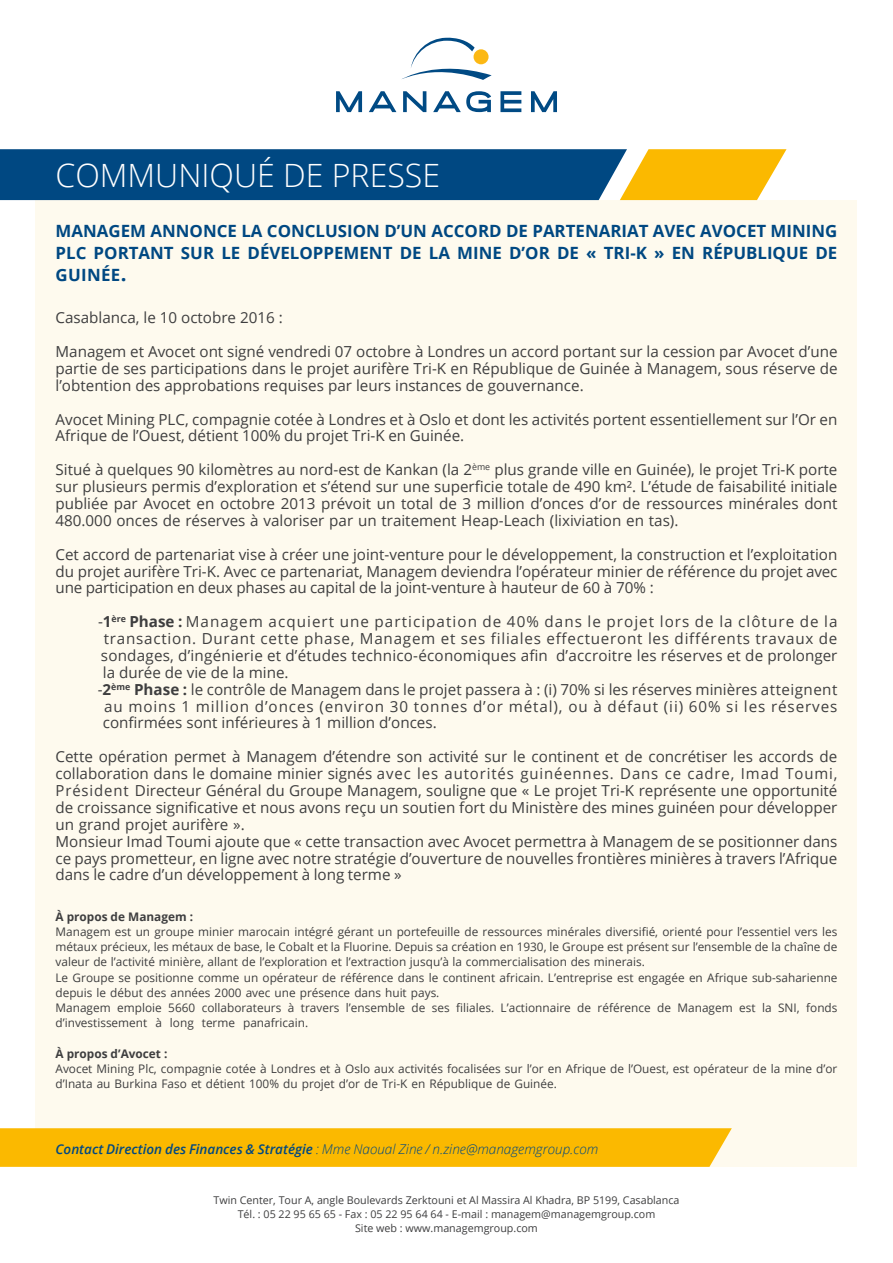
<style>
.page{position:relative;width:893px;height:1263px;background:#fff}
.page>*{position:absolute;margin:0;border:0;box-sizing:border-box;transform-origin:0 0}
.t1{font:300 32.1px "Open Sans";color:#fff}
.t2{font:700 16.95px/21.9px "Open Sans";color:#004882;text-align:justify}
.t3{font:15.15px/17px "Open Sans";color:#3e3e3f;text-align:justify}
.t4{font:15.15px "Open Sans";letter-spacing:.05em;color:#3e3e3f}
.t5{font:15.15px "Open Sans";letter-spacing:.07em;color:#3e3e3f}
.t6{font:15.15px "Open Sans";letter-spacing:.06em;color:#3e3e3f}
.t7{font:italic 300 13.5px "Open Sans";color:#004882}
.t8{font:11.85px/15.1px "Open Sans";color:#3e3e3f}
.t9{font:700 11.85px "Open Sans";color:#3e3e3f}
.t10{font:10.65px "Open Sans";color:#3e3e3f}
.s1{font-size:20.25px}
.s2{font-weight:700}
.s3{font-weight:600}
</style>
<div class="page">
<svg style="left:336px;top:91px;width:26px;height:21px"></svg>
<svg style="left:369px;top:91px;width:27px;height:21px"></svg>
<svg style="left:403px;top:91px;width:23px;height:21px"></svg>
<svg style="left:433px;top:91px;width:58px;height:21px"></svg>
<svg style="left:500px;top:91px;width:21px;height:21px"></svg>
<svg style="left:531px;top:91px;width:26px;height:21px"></svg>
<svg style="left:402px;top:37px;width:90px;height:43px"></svg>
<div style="left:36px;top:200px;width:821px;height:967px;background:#fefaee"></div>
<svg style="left:0;top:149px;width:786px;height:51px;background:#386471"></svg>
<div style="left:0;top:1128px;width:732px;height:39px;background:#fbb900"></div>
<p class="t1" style="left:56px;top:153px;width:386px">COMMUNIQUÉ DE PRESSE</p>
<p class="t2" style="left:56px;top:220px;width:783px">MANAGEM ANNONCE LA CONCLUSION D’UN ACCORD DE PARTENARIAT AVEC AVOCET MINING PLC PORTANT SUR LE DÉVELOPPEMENT DE LA MINE D’OR DE « TRI-K » EN RÉPUBLIQUE DE GUINÉE<span class="s1">.</span></p>
<p class="t3" style="left:56px;top:309px;width:229px">Casablanca, le 10 octobre 2016 :</p>
<p class="t3" style="left:56px;top:343px;width:783px">Managem et Avocet ont signé vendredi 07 octobre à Londres un accord portant sur la cession par Avocet d’une partie de ses participations dans le projet aurifère Tri-K en République de Guinée à Managem, sous réserve de l’obtention des approbations requises par leurs instances de gouvernance.</p>
<p class="t3" style="left:56px;top:410px;width:783px">Avocet Mining PLC, compagnie cotée à Londres et à Oslo et dont les activités portent essentiellement sur l’Or en<br>Afrique de l’Ouest, détient 100% du projet Tri-K en Guinée.</p>
<p class="t3" style="left:56px;top:461px;width:783px">Situé à quelques 90 kilomètres au nord-est de Kankan (la 2<sup>ème</sup> plus grande ville en Guinée), le projet Tri-K porte sur plusieurs permis d’exploration et s’étend sur une superficie totale de 490 km². L’étude de faisabilité initiale publiée par Avocet en octobre 2013 prévoit un total de 3 million d’onces d’or de ressources minérales dont 480.000 onces de réserves à valoriser par un traitement Heap-Leach (lixiviation en tas).</p>
<p class="t3" style="left:56px;top:545px;width:783px">Cet accord de partenariat vise à créer une joint-venture pour le développement, la construction et l’exploitation du projet aurifère Tri-K. Avec ce partenariat, Managem deviendra l’opérateur minier de référence du projet avec une participation en deux phases au capital de la joint-venture à hauteur de 60 à 70% :</p>
<p class="t5" style="left:98px;top:611px;width:741px">-<span class="s2">1</span><sup>ère</sup> <span class="s2">Phase :</span> Managem acquiert une participation de 40% dans le projet lors de la clôture de la</p>
<p class="t4" style="left:104px;top:628px;width:735px">transaction. Durant cette phase, Managem et ses filiales effectueront les différents travaux de</p>
<p class="t3" style="left:101px;top:646px;width:738px">sondages, d’ingénierie et d’études technico-économiques afin d’accroitre les réserves et de prolonger</p>
<p class="t3" style="left:103px;top:663px;width:187px">la durée de vie de la mine.</p>
<p class="t3" style="left:98px;top:680px;width:741px">-<span class="s2">2</span><sup>ème</sup> <span class="s2">Phase :</span> le contrôle de Managem dans le projet passera à : (i) 70% si les réserves minières atteignent</p>
<p class="t6" style="left:104px;top:696px;width:735px">au moins 1 million d’onces (environ 30 tonnes d’or métal), ou à défaut (ii) 60% si les réserves</p>
<p class="t3" style="left:103px;top:714px;width:335px">confirmées sont inférieures à 1 million d’onces.</p>
<p class="t3" style="left:56px;top:748px;width:783px">Cette opération permet à Managem d’étendre son activité sur le continent et de concrétiser les accords de collaboration dans le domaine minier signés avec les autorités guinéennes. Dans ce cadre, Imad Toumi, Président Directeur Général du Groupe Managem, souligne que « Le projet Tri-K représente une opportunité de croissance significative et nous avons reçu un soutien fort du Ministère des mines guinéen pour développer un grand projet aurifère ».</p>
<p class="t3" style="left:56px;top:832px;width:783px">Monsieur Imad Toumi ajoute que « cette transaction avec Avocet permettra à Managem de se positionner dans ce pays prometteur, en ligne avec notre stratégie d’ouverture de nouvelles frontières minières à travers l’Afrique dans le cadre d’un développement à long terme »</p>
<p class="t9" style="left:56px;top:908px;width:139px">À propos de Managem :</p>
<p class="t8" style="left:56px;top:924px;width:783px;text-align:justify">Managem est un groupe minier marocain intégré gérant un portefeuille de ressources minérales diversifié, orienté pour l’essentiel vers les métaux précieux, les métaux de base, le Cobalt et la Fluorine. Depuis sa création en 1930, le Groupe est présent sur l’ensemble de la chaîne de valeur de l’activité minière, allant de l’exploration et l’extraction jusqu’à la commercialisation des minerais.</p>
<p class="t8" style="left:56px;top:969px;width:783px">Le Groupe se positionne comme un opérateur de référence dans le continent africain. L’entreprise est engagée en Afrique sub-saharienne depuis le début des années 2000 avec une présence dans huit pays.</p>
<p class="t8" style="left:56px;top:1000px;width:783px">Managem emploie 5660 collaborateurs à travers l’ensemble de ses filiales. L’actionnaire de référence de Managem est la SNI, fonds d’investissement à long terme panafricain.</p>
<p class="t9" style="left:56px;top:1045px;width:113px">À propos d’Avocet :</p>
<p class="t8" style="left:56px;top:1061px;width:783px">Avocet Mining Plc, compagnie cotée à Londres et à Oslo aux activités focalisées sur l’or en Afrique de l’Ouest, est opérateur de la mine d’or d’Inata au Burkina Faso et détient 100% du projet d’or de Tri-K en République de Guinée.</p>
<p class="t7" style="left:56px;top:1139px;width:544px"><span class="s3">Contact Direction des Finances &amp; Stratégie</span> : Mme Naoual Zine / n.zine@managemgroup.com</p>
<p class="t10" style="left:213px;top:1193px;width:467px">Twin Center, Tour A, angle Boulevards Zerktouni et Al Massira Al Khadra, BP 5199, Casablanca</p>
<p class="t10" style="left:238px;top:1207px;width:419px">Tél. : 05 22 95 65 65 - Fax : 05 22 95 64 64 - E-mail : managem@managemgroup.com</p>
<p class="t10" style="left:355px;top:1221px;width:184px">Site web : www.managemgroup.com</p>
</div>
